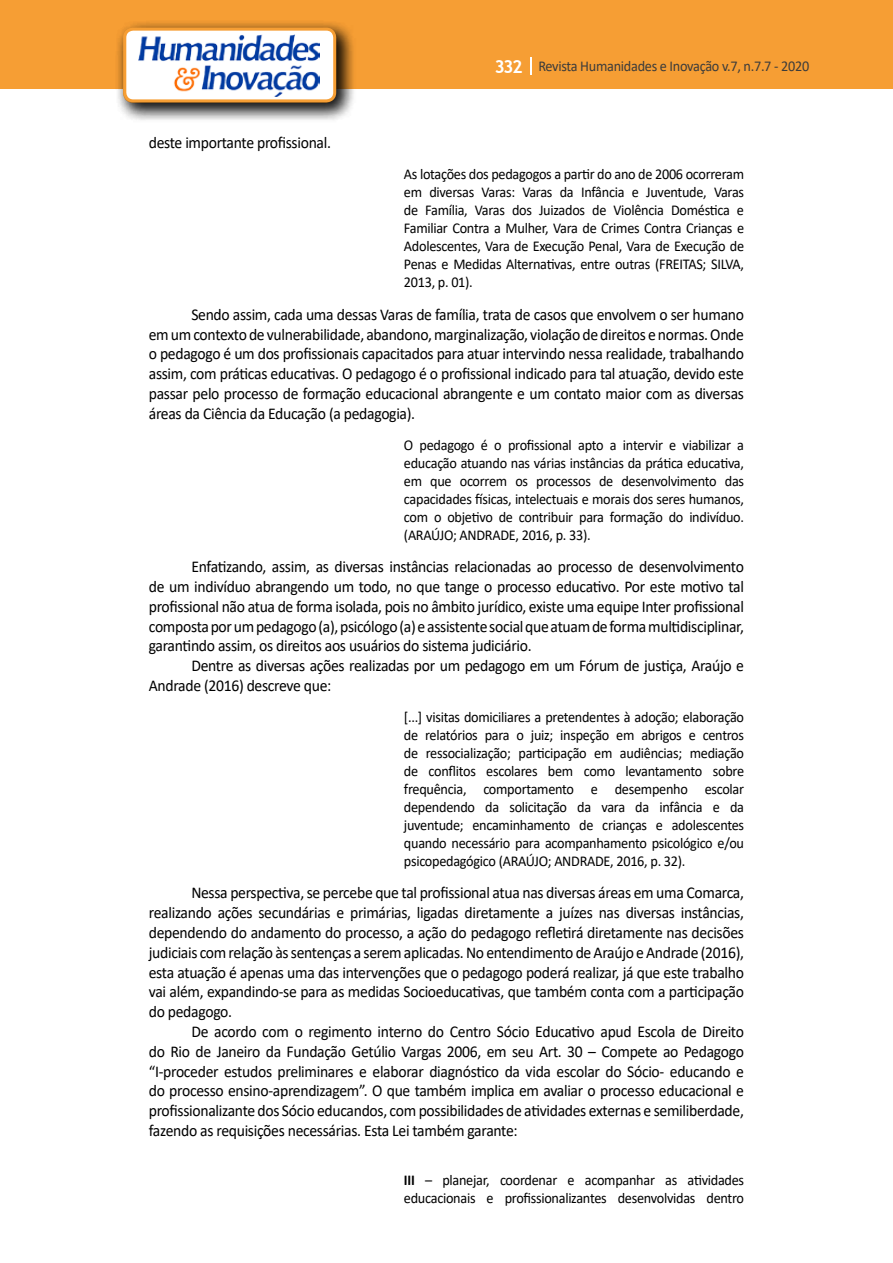
<style>
.page{position:relative;width:893px;height:1263px;background:#fff}
.page>*{position:absolute;margin:0;border:0;box-sizing:border-box;transform-origin:0 0}
.t1{font:16.5px/19.8px "Calibri";letter-spacing:-.02em;color:#000;text-align:justify;scale:.95 1}
.t2{font:15px/18px "Calibri";letter-spacing:-.02em;color:#000;text-align:justify;scale:.95 1}
.t3{font:15px "Calibri";letter-spacing:-.02em;color:#3c3c3b;scale:.95 1}
.s1{font-family:"Trebuchet MS";font-weight:700;font-size:18px;color:#fff}
.s2{font-weight:700}
</style>
<div class="page">
<div style="left:0;top:0;width:893px;height:88px;background:#f69e34"></div>
<svg style="left:530px;top:57px;width:2px;height:18px"></svg>
<div style="left:115px;top:19px;width:241px;height:103px;background:#000;opacity:.75"></div>
<div style="left:125px;top:29px;width:210px;height:72px;background:#fff;border-radius:9px"></div>
<img style="left:139px;top:35px;width:180px;height:62px">
<div style="left:123px;top:28px;width:213px;height:74px;border:3px solid #f69e34;border-radius:9px"></div>
<p class="t1" style="left:149px;top:133px;width:193px">deste importante profissional.</p>
<p class="t3" style="left:495px;top:56px;width:333px"><span class="s1">332</span> Revista Humanidades e Inovação v.7, n.7.7 - 2020</p>
<p class="t2" style="left:404px;top:165px;width:360px">As lotações dos pedagogos a partir do ano de 2006 ocorreram em diversas Varas: Varas da Infância e Juventude, Varas de Família, Varas dos Juizados de Violência Doméstica e Familiar Contra a Mulher, Vara de Crimes Contra Crianças e Adolescentes, Vara de Execução Penal, Vara de Execução de Penas e Medidas Alternativas, entre outras (FREITAS; SILVA, 2013, p. 01).</p>
<p class="t1" style="left:149px;top:304px;width:628px;text-indent:43px">Sendo assim, cada uma dessas Varas de família, trata de casos que envolvem o ser humano em um contexto de vulnerabilidade, abandono, marginalização, violação de direitos e normas. Onde o pedagogo é um dos profissionais capacitados para atuar intervindo nessa realidade, trabalhando assim, com práticas educativas. O pedagogo é o profissional indicado para tal atuação, devido este passar pelo processo de formação educacional abrangente e um contato maior com as diversas áreas da Ciência da Educação (a pedagogia).</p>
<p class="t2" style="left:404px;top:435px;width:360px">O pedagogo é o profissional apto a intervir e viabilizar a educação atuando nas várias instâncias da prática educativa, em que ocorrem os processos de desenvolvimento das capacidades físicas, intelectuais e morais dos seres humanos, com o objetivo de contribuir para formação do indivíduo. (ARAÚJO; ANDRADE, 2016, p. 33).</p>
<p class="t1" style="left:149px;top:556px;width:628px;text-indent:43px">Enfatizando, assim, as diversas instâncias relacionadas ao processo de desenvolvimento de um indivíduo abrangendo um todo, no que tange o processo educativo. Por este motivo tal profissional não atua de forma isolada, pois no âmbito jurídico, existe uma equipe Inter profissional composta por um pedagogo (a), psicólogo (a) e assistente social que atuam de forma multidisciplinar, garantindo assim, os direitos aos usuários do sistema judiciário.</p>
<p class="t1" style="left:149px;top:655px;width:628px;text-indent:43px">Dentre as diversas ações realizadas por um pedagogo em um Fórum de justiça, Araújo e<br>Andrade (2016) descreve que:</p>
<p class="t2" style="left:404px;top:707px;width:360px">[...] visitas domiciliares a pretendentes à adoção; elaboração de relatórios para o juiz; inspeção em abrigos e centros de ressocialização; participação em audiências; mediação de conflitos escolares bem como levantamento sobre frequência, comportamento e desempenho escolar dependendo da solicitação da vara da infância e da juventude; encaminhamento de crianças e adolescentes quando necessário para acompanhamento psicológico e/ou psicopedagógico (ARAÚJO; ANDRADE, 2016, p. 32).</p>
<p class="t1" style="left:149px;top:882px;width:628px;text-indent:43px">Nessa perspectiva, se percebe que tal profissional atua nas diversas áreas em uma Comarca, realizando ações secundárias e primárias, ligadas diretamente a juízes nas diversas instâncias, dependendo do andamento do processo, a ação do pedagogo refletirá diretamente nas decisões judiciais com relação às sentenças a serem aplicadas. No entendimento de Araújo e Andrade (2016), esta atuação é apenas uma das intervenções que o pedagogo poderá realizar, já que este trabalho vai além, expandindo-se para as medidas Socioeducativas, que também conta com a participação do pedagogo.</p>
<p class="t1" style="left:149px;top:1021px;width:628px;text-indent:43px">De acordo com o regimento interno do Centro Sócio Educativo apud Escola de Direito do Rio de Janeiro da Fundação Getúlio Vargas 2006, em seu Art. 30 – Compete ao Pedagogo “I-proceder estudos preliminares e elaborar diagnóstico da vida escolar do Sócio- educando e do processo ensino-aprendizagem”. O que também implica em avaliar o processo educacional e profissionalizante dos Sócio educandos, com possibilidades de atividades externas e semiliberdade, fazendo as requisições necessárias. Esta Lei também garante:</p>
<p class="t2" style="left:404px;top:1170px;width:360px"><span class="s2">III</span> – planejar, coordenar e acompanhar as atividades educacionais e profissionalizantes desenvolvidas dentro</p>
</div>
